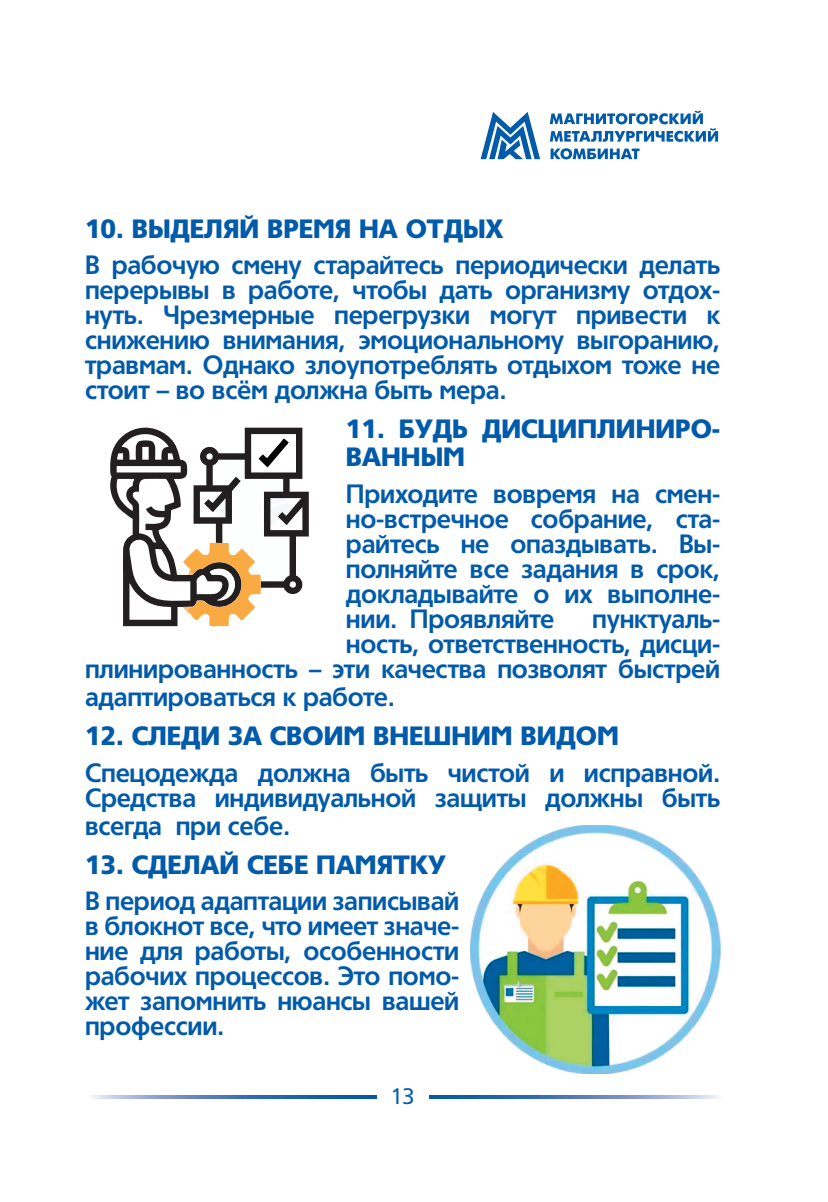
<style>
.page{position:relative;width:828px;height:1202px;background:#fff}
.page>*{position:absolute;margin:0;border:0;box-sizing:border-box;transform-origin:0 0}
.t1{font:700 26px/25px "Tornado C";letter-spacing:-.01em;color:#015aaa;text-align:justify;scale:.95 1}
.t2{font:26px/28px "Tornado Black C";color:#015aaa;scale:.95 1}
.t3{font:22px "Tornado C";color:#015aaa}
</style>
<div class="page">
<svg style="left:480px;top:112px;width:60px;height:47px"></svg>
<svg style="left:550px;top:111px;width:168px;height:31px"></svg>
<svg style="left:550px;top:148px;width:89px;height:11px"></svg>
<svg style="left:91px;top:1096px;width:627px;height:2px"></svg>
<div style="left:377px;top:1084px;width:51px;height:26px;background:#fff"></div>
<img style="left:471px;top:826px;width:249px;height:247px">
<svg style="left:110px;top:427px;width:199px;height:199px"></svg>
<p class="t2" style="left:85px;top:215px;width:442px">10. ВЫДЕЛЯЙ ВРЕМЯ НА ОТДЫХ</p>
<p class="t1" style="left:85px;top:253px;width:670px">В рабочую смену старайтесь периодически делать перерывы в работе, чтобы дать организму отдох&shy;нуть. Чрезмерные перегрузки могут привести к снижению внимания, эмоциональному выгоранию, травмам. Однако злоупотреблять отдыхом тоже не стоит – во всём должна быть мера.</p>
<p class="t2" style="left:346px;top:415px;width:395px">11. БУДЬ ДИСЦИПЛИНИРО-<br>ВАННЫМ</p>
<p class="t1" style="left:346px;top:482px;width:395px">Приходите вовремя на смен&shy;но-встречное собрание, ста&shy;райтесь не опаздывать. Вы&shy;полняйте все задания в срок, докладывайте о их выполне&shy;нии. Проявляйте</p>
<p class="t1" style="left:85px;top:607px;width:670px;text-align:right">пунктуаль-<br>ность, ответственность, дисци-<br>плинированность – эти качества позволят быстрей</p>
<p class="t1" style="left:85px;top:685px;width:328px">адаптироваться к работе.</p>
<p class="t2" style="left:85px;top:722px;width:563px">12. СЛЕДИ ЗА СВОИМ ВНЕШНИМ ВИДОМ</p>
<p class="t1" style="left:85px;top:760px;width:670px">Спецодежда должна быть чистой и исправной.<br>Средства индивидуальной защиты должны быть</p>
<p class="t1" style="left:85px;top:813px;width:217px">всегда при себе.</p>
<p class="t2" style="left:85px;top:851px;width:381px">13. СДЕЛАЙ СЕБЕ ПАМЯТКУ</p>
<p class="t1" style="left:85px;top:889px;width:395px">В период адаптации записывай в блокнот все, что имеет значе&shy;ние для работы, особенности рабочих процессов. Это помо&shy;жет запомнить нюансы вашей профессии.</p>
<p class="t3" style="left:391px;top:1085px;width:25px">13</p>
</div>
